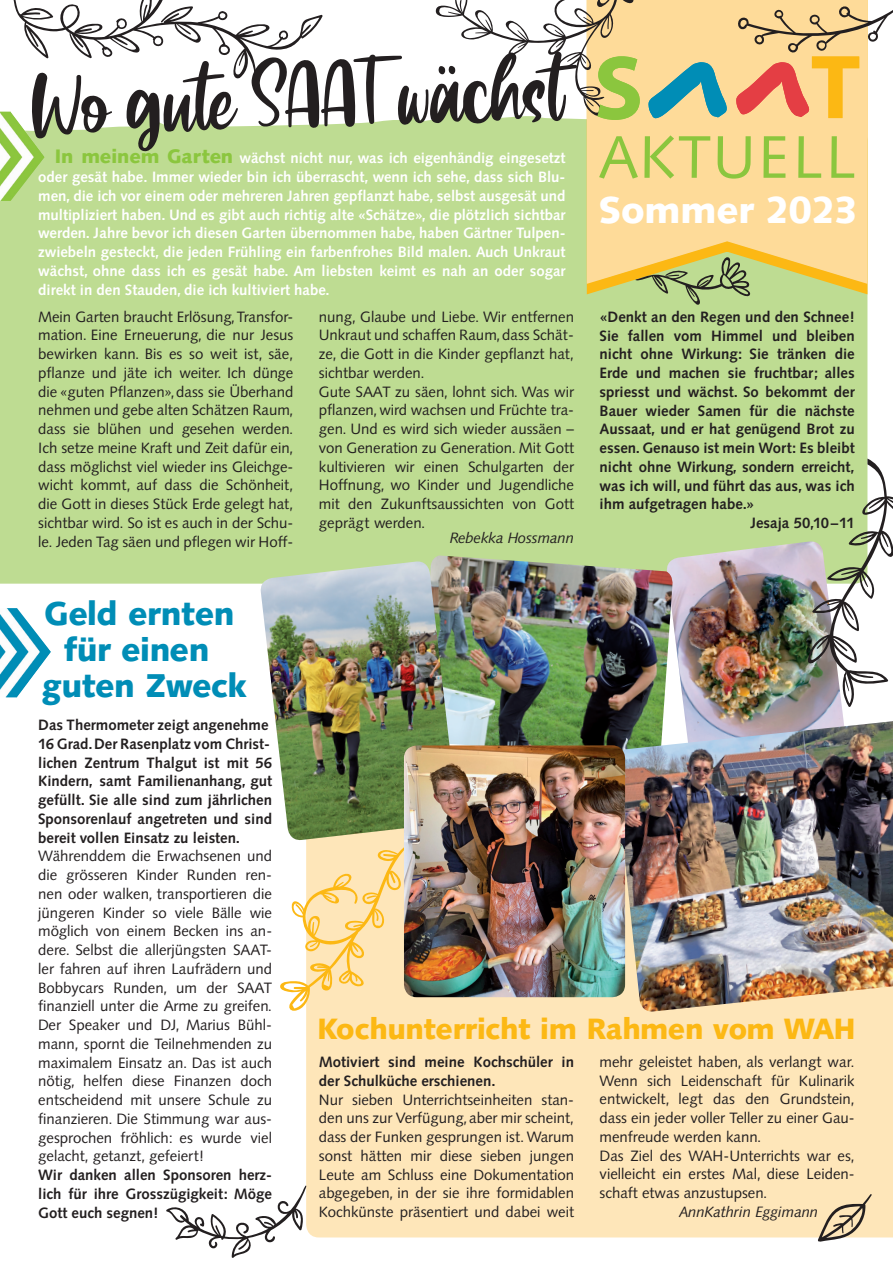
<style>
.page{position:relative;width:893px;height:1263px;background:#fff}
.page>*{position:absolute;margin:0;border:0;box-sizing:border-box;transform-origin:0 0}
.t1{font:97.65px "Wakeup";color:#231f20;scale:.95 1}
.t2{font:60px "Syntax";letter-spacing:.04em;color:#8bc63e}
.t3{font:900 37.5px "Syntax";letter-spacing:-.02em;color:#fff}
.t4{font:900 33px/36px "Syntax";letter-spacing:-.015em;color:#008db6;text-align:center}
.t5{font:900 29.4px "Syntax";letter-spacing:-.015em;color:#fcb814}
.t6{font:15px/18.8px "Syntax";color:#231f20;text-align:justify}
.t7{font:700 15px/18.8px "Syntax";color:#231f20}
.t8{font:700 15px/18.8px "Syntax";color:#fff;text-align:justify}
.t9{font:italic 15px "Syntax";letter-spacing:-.01em;color:#231f20}
.s1{font-weight:900;font-size:19.5px;color:#8bc63e}
</style>
<div class="page">
<img style="left:0;top:608px;width:51px;height:89px">
<div style="left:0;top:104px;width:867px;height:480px;background:#bedc92"></div>
<svg style="left:582px;top:0;width:286px;height:301px;background:#c7d885"></svg>
<div style="left:587px;top:0;width:280px;height:284px;background:#fedb99"></div>
<div style="left:306px;top:997px;width:587px;height:240px;background:#fee6b9"></div>
<img style="left:0;top:112px;width:45px;height:89px">
<img style="left:665px;top:541px;width:179px;height:180px">
<img style="left:419px;top:555px;width:254px;height:190px">
<img style="left:613px;top:721px;width:280px;height:292px">
<img style="left:259px;top:561px;width:199px;height:272px">
<svg style="left:166px;top:1182px;width:141px;height:76px"></svg>
<svg style="left:13px;top:0;width:310px;height:82px"></svg>
<svg style="left:634px;top:257px;width:117px;height:49px;background:#b0bb73"></svg>
<svg style="left:280px;top:833px;width:152px;height:178px"></svg>
<svg style="left:807px;top:458px;width:86px;height:249px"></svg>
<img style="left:404px;top:745px;width:221px;height:252px">
<svg style="left:817px;top:1194px;width:55px;height:48px;background:#d0be9e"></svg>
<svg style="left:648px;top:62px;width:81px;height:59px;background:#8cb8a5"></svg>
<svg style="left:736px;top:5px;width:157px;height:114px;background:#eec18e"></svg>
<svg style="left:433px;top:0;width:207px;height:120px"></svg>
<h1 class="t1" style="left:29px;top:58px;width:559px;rotate:-2deg">Wo gute SAAT wachst</h1>
<p class="t8" style="left:38px;top:149px;width:529px;text-indent:16px"><span class="s1">In meinem Garten</span> wächst nicht nur, was ich eigenhändig eingesetzt oder gesät habe. Immer wieder bin ich überrascht, wenn ich sehe, dass sich Blu&shy;men, die ich vor einem oder mehreren Jahren gepflanzt habe, selbst ausgesät und multipliziert haben. Und es gibt auch richtig alte «Schätze», die plötzlich sichtbar werden. Jahre bevor ich diesen Garten übernommen habe, haben Gärtner Tulpen&shy;zwiebeln gesteckt, die jeden Frühling ein farbenfrohes Bild malen. Auch Unkraut wächst, ohne dass ich es gesät habe. Am liebsten keimt es nah an oder sogar direkt in den Stauden, die ich kultiviert habe.</p>
<p class="t6" style="left:38px;top:307px;width:257px">Mein Garten braucht Erlösung, Transfor&shy;mation. Eine Erneuerung, die nur Jesus bewirken kann. Bis es so weit ist, säe, pflanze und jäte ich weiter. Ich dünge die «guten Pflanzen», dass sie Überhand nehmen und gebe alten Schätzen Raum, dass sie blühen und gesehen werden.<br>Ich setze meine Kraft und Zeit dafür ein, dass möglichst viel wieder ins Gleichge&shy;wicht kommt, auf dass die Schönheit, die Gott in dieses Stück Erde gelegt hat, sichtbar wird. So ist es auch in der Schu&shy;le. Jeden Tag säen und pflegen wir Hoff-</p>
<p class="t6" style="left:319px;top:307px;width:257px;text-align:left">nung, Glaube und Liebe. Wir entfernen Unkraut und schaffen Raum, dass Schät&shy;ze, die Gott in die Kinder gepflanzt hat, sichtbar werden.<br>Gute SAAT zu säen, lohnt sich. Was wir pflanzen, wird wachsen und Früchte tra&shy;gen. Und es wird sich wieder aussäen – von Generation zu Generation. Mit Gott kultivieren wir einen Schulgarten der Hoffnung, wo Kinder und Jugendliche mit den Zukunftsaussichten von Gott geprägt werden.</p>
<p class="t9" style="left:450px;top:529px;width:126px">Rebekka Hossmann</p>
<h3 class="t4" style="left:43px;top:596px;width:206px">Geld ernten für einen guten Zweck</h3>
<h2 class="t2" style="left:598px;top:122px;width:259px">AKTUELL</h2>
<h3 class="t3" style="left:598px;top:188px;width:261px">Sommer 2023</h3>
<p class="t7" style="left:600px;top:307px;width:257px">«Denkt an den Regen und den Schnee!</p>
<p class="t7" style="left:600px;top:326px;width:257px">Sie fallen vom Himmel und bleiben</p>
<p class="t7" style="left:600px;top:345px;width:257px">nicht ohne Wirkung: Sie tränken die</p>
<p class="t7" style="left:600px;top:364px;width:257px">Erde und machen sie fruchtbar; alles</p>
<p class="t7" style="left:600px;top:382px;width:257px">spriesst und wächst. So bekommt der</p>
<p class="t7" style="left:600px;top:401px;width:257px">Bauer wieder Samen für die nächste</p>
<p class="t7" style="left:600px;top:420px;width:257px">Aussaat, und er hat genügend Brot zu</p>
<p class="t7" style="left:600px;top:439px;width:257px">essen. Genauso ist mein Wort: Es bleibt</p>
<p class="t7" style="left:600px;top:457px;width:257px">nicht ohne Wirkung, sondern erreicht,</p>
<p class="t7" style="left:600px;top:476px;width:257px">was ich will, und führt das aus, was ich</p>
<p class="t7" style="left:600px;top:495px;width:156px">ihm aufgetragen habe.»</p>
<p class="t7" style="left:751px;top:514px;width:105px">Jesaja 50,10–11</p>
<p class="t7" style="left:38px;top:716px;width:235px">Das Thermometer zeigt angenehme 16 Grad. Der Rasenplatz vom Christ&shy;lichen Zentrum Thalgut ist mit 56<br>Kindern, samt Familienanhang, gut gefüllt. Sie alle sind zum jährlichen Sponsorenlauf angetreten und sind bereit vollen Einsatz zu leisten.</p>
<p class="t6" style="left:38px;top:847px;width:235px">Währenddem die Erwachsenen und die grösseren Kinder Runden ren&shy;nen oder walken, transportieren die jüngeren Kinder so viele Bälle wie möglich von einem Becken ins an&shy;dere. Selbst die allerjüngsten SAAT&shy;ler fahren auf ihren Laufrädern und Bobbycars Runden, um der SAAT finanziell unter die Arme zu greifen.<br>Der Speaker und DJ, Marius Bühl&shy;mann, spornt die Teilnehmenden zu maximalem Einsatz an. Das ist auch nötig, helfen diese Finanzen doch entscheidend mit unsere Schule zu finanzieren. Die Stimmung war aus&shy;gesprochen fröhlich: es wurde viel gelacht, getanzt, gefeiert!</p>
<p class="t7" style="left:38px;top:1166px;width:235px;text-align:justify">Wir danken allen Sponsoren herz&shy;lich für ihre Grosszügigkeit: Möge Gott euch segnen!</p>
<h3 class="t5" style="left:317px;top:1012px;width:540px">Kochunterricht im Rahmen vom WAH</h3>
<p class="t7" style="left:319px;top:1052px;width:257px">Motiviert sind meine Kochschüler in der Schulküche erschienen.</p>
<p class="t6" style="left:319px;top:1090px;width:257px">Nur sieben Unterrichtseinheiten stan&shy;den uns zur Verfügung, aber mir scheint, dass der Funken gesprungen ist. Warum sonst hätten mir diese sieben jungen Leute am Schluss eine Dokumentation abgegeben, in der sie ihre formidablen Kochkünste präsentiert und dabei weit</p>
<p class="t6" style="left:600px;top:1052px;width:257px;text-align:left">mehr geleistet haben, als verlangt war.<br>Wenn sich Leidenschaft für Kulinarik entwickelt, legt das den Grundstein, dass ein jeder voller Teller zu einer Gau&shy;menfreude werden kann.<br>Das Ziel des WAH-Unterrichts war es, vielleicht ein erstes Mal, diese Leiden&shy;schaft etwas anzustupsen.</p>
<p class="t9" style="left:679px;top:1203px;width:141px">AnnKathrin Eggimann</p>
</div>
